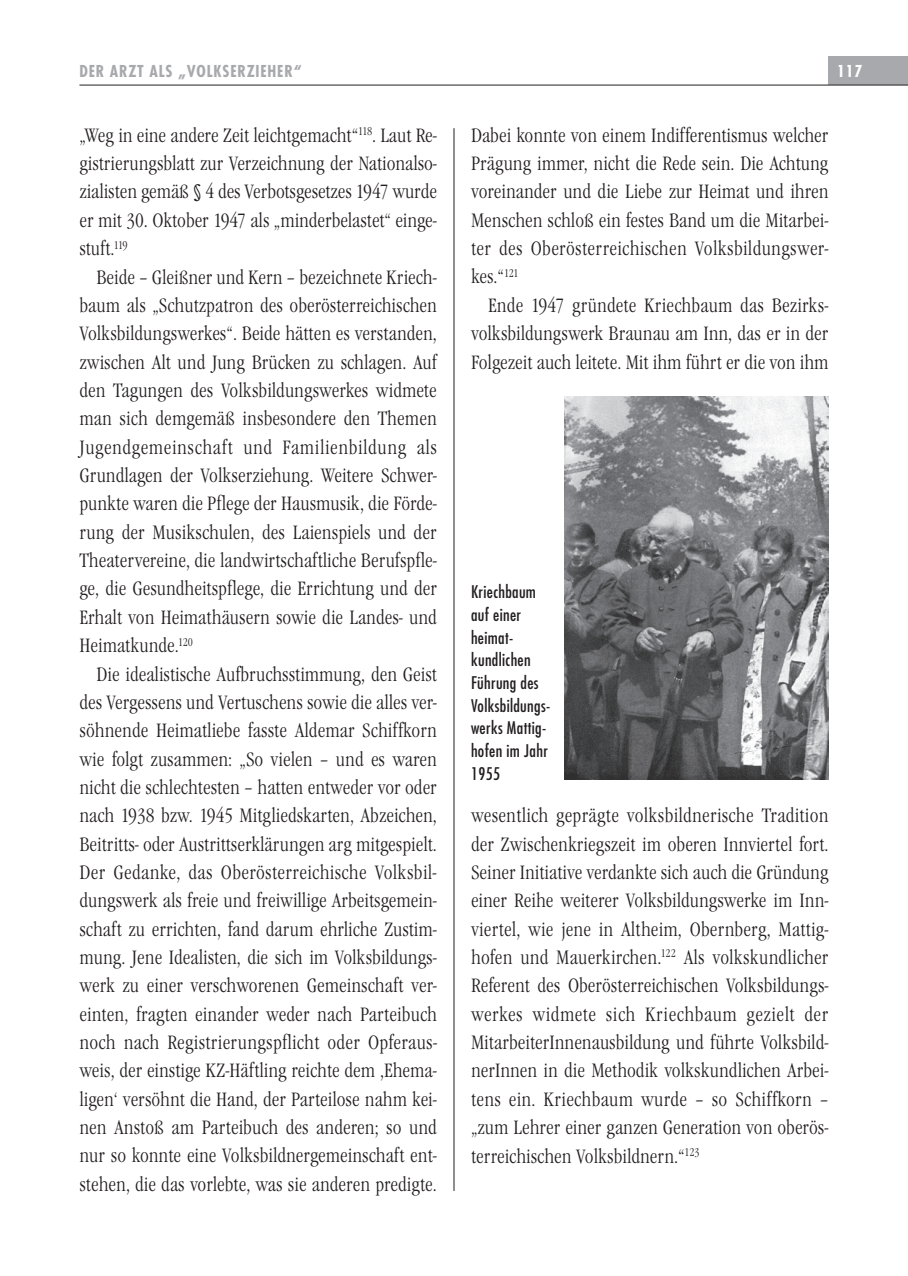
<style>
.page{position:relative;width:908px;height:1276px;background:#fff}
.page>*{position:absolute;margin:0;border:0;box-sizing:border-box;transform-origin:0 0}
.t1{font:20px/28.4px "Garamond Itc T Ligh Cond";color:#231f20;text-align:justify}
.t2{font:condensed 17px/22.6px "Futura";letter-spacing:.02em;color:#231f20}
.t3{font:700 condensed 16px "Futura";letter-spacing:.05em;color:#a8a9ad}
.t4{font:700 condensed 16px "Futura";color:#fff}
</style>
<div class="page">
<hr style="left:453px;top:128px;width:1px;height:1063px;background:#231f20">
<div style="left:828px;top:57px;width:79px;height:28px;background:#a8a9ad"></div>
<hr style="left:79px;top:85px;width:828px;height:1px;background:#231f20">
<img style="left:564px;top:397px;width:264px;height:383px">
<p class="t3" style="left:79px;top:60px;width:223px">DER ARZT ALS „VOLKSERZIEHER“</p>
<p class="t4" style="left:836px;top:60px;width:27px">117</p>
<p class="t1" style="left:79px;top:121px;width:359px">„Weg in eine andere Zeit leichtgemacht“<sup>118</sup>. Laut Re&shy;gistrierungsblatt zur Verzeichnung der Nationalso&shy;zialisten gemäß § 4 des Verbotsgesetzes 1947 wurde er mit 30. Oktober 1947 als „minderbelastet“ einge&shy;stuft.<sup>119</sup></p>
<p class="t1" style="left:79px;top:263px;width:359px;text-indent:17px">Beide – Gleißner und Kern – bezeichnete Kriech&shy;baum als „Schutzpatron des oberösterreichischen Volksbildungswerkes“. Beide hätten es verstanden, zwischen Alt und Jung Brücken zu schlagen. Auf den Tagungen des Volksbildungswerkes widmete man sich demgemäß insbesondere den Themen Jugendgemeinschaft und Familienbildung als Grundlagen der Volkserziehung. Weitere Schwer&shy;punkte waren die Pflege der Hausmusik, die Förde&shy;rung der Musikschulen, des Laienspiels und der Theatervereine, die landwirtschaftliche Berufspfle&shy;ge, die Gesundheitspflege, die Errichtung und der Erhalt von Heimathäusern sowie die Landes- und Heimatkunde.<sup>120</sup></p>
<p class="t1" style="left:79px;top:660px;width:359px;text-indent:17px">Die idealistische Aufbruchsstimmung, den Geist des Vergessens und Vertuschens sowie die alles ver&shy;söhnende Heimatliebe fasste Aldemar Schiffkorn wie folgt zusammen: „So vielen – und es waren nicht die schlechtesten – hatten entweder vor oder nach 1938 bzw. 1945 Mitgliedskarten, Abzeichen, Beitritts- oder Austrittserklärungen arg mitgespielt.<br>Der Gedanke, das Oberösterreichische Volksbil&shy;dungswerk als freie und freiwillige Arbeitsgemein&shy;schaft zu errichten, fand darum ehrliche Zustim&shy;mung. Jene Idealisten, die sich im Volksbildungs&shy;werk zu einer verschworenen Gemeinschaft ver&shy;einten, fragten einander weder nach Parteibuch noch nach Registrierungspflicht oder Opferaus&shy;weis, der einstige KZ-Häftling reichte dem ,Ehema&shy;ligen‘ versöhnt die Hand, der Parteilose nahm kei&shy;nen Anstoß am Parteibuch des anderen; so und nur so konnte eine Volksbildnergemeinschaft ent&shy;stehen, die das vorlebte, was sie anderen predigte.</p>
<p class="t1" style="left:471px;top:121px;width:359px">Dabei konnte von einem Indifferentismus welcher Prägung immer, nicht die Rede sein. Die Achtung voreinander und die Liebe zur Heimat und ihren Menschen schloß ein festes Band um die Mitarbei&shy;ter des Oberösterreichischen Volksbildungswer&shy;kes.“<sup>121</sup></p>
<p class="t1" style="left:471px;top:291px;width:359px;text-indent:17px">Ende 1947 gründete Kriechbaum das Bezirks&shy;volksbildungswerk Braunau am Inn, das er in der Folgezeit auch leitete. Mit ihm führt er die von ihm</p>
<p class="t2" style="left:471px;top:580px;width:81px">Kriechbaum auf einer heimat&shy;kundlichen<br>Führung des<br>Volksbildungs&shy;werks Mattig&shy;hofen im Jahr<br>1955</p>
<p class="t1" style="left:471px;top:801px;width:359px">wesentlich geprägte volksbildnerische Tradition der Zwischenkriegszeit im oberen Innviertel fort.<br>Seiner Initiative verdankte sich auch die Gründung einer Reihe weiterer Volksbildungswerke im Inn&shy;viertel, wie jene in Altheim, Obernberg, Mattig&shy;hofen und Mauerkirchen.<sup>122</sup> Als volkskundlicher Referent des Oberösterreichischen Volksbildungs&shy;werkes widmete sich Kriechbaum gezielt der MitarbeiterInnenausbildung und führte Volksbild&shy;nerInnen in die Methodik volkskundlichen Arbei&shy;tens ein. Kriechbaum wurde – so Schiffkorn – „zum Lehrer einer ganzen Generation von oberös&shy;terreichischen Volksbildnern.“<sup>123</sup></p>
</div>
